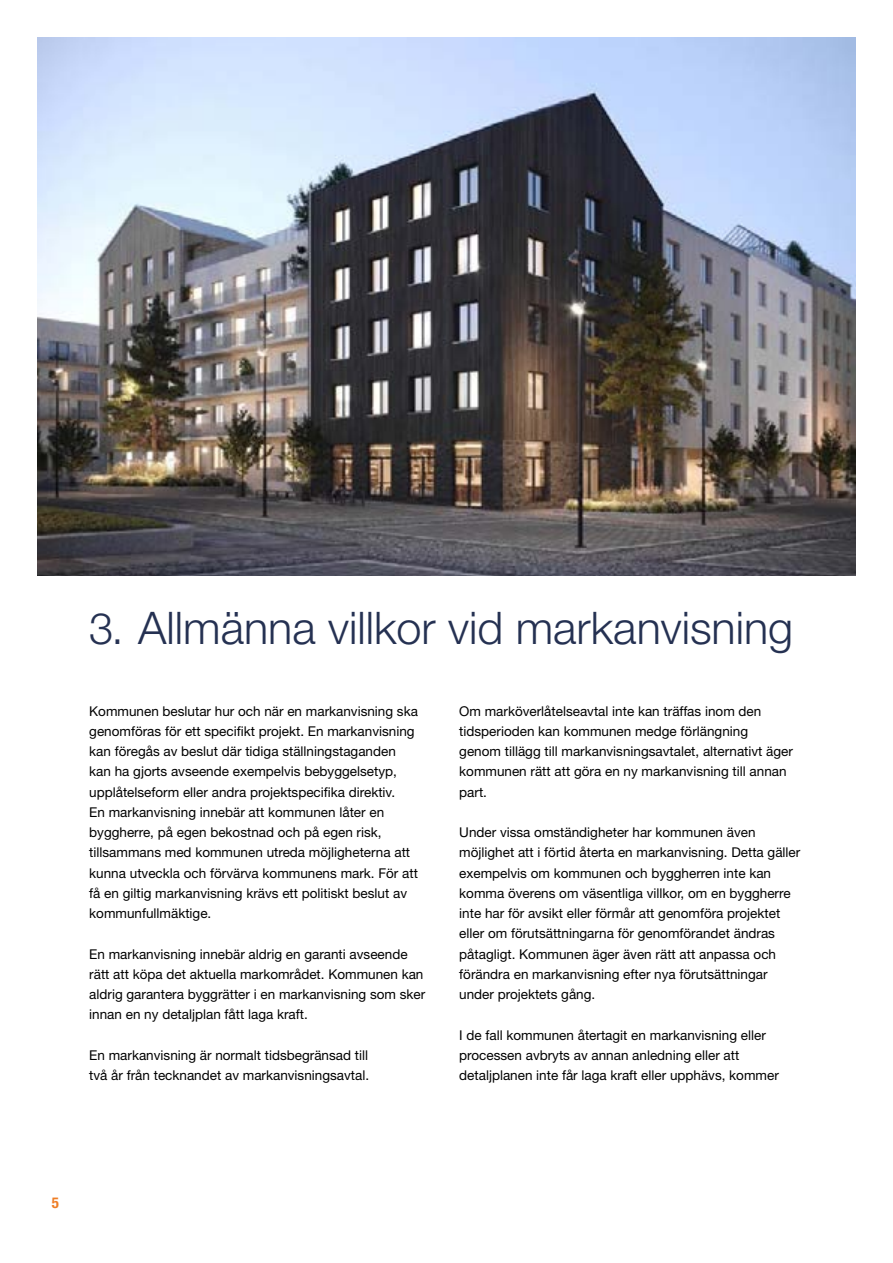
<style>
.page{position:relative;width:893px;height:1263px;background:#fff}
.page>*{position:absolute;margin:0;border:0;box-sizing:border-box;transform-origin:0 0}
.t1{font:300 45px "Helvetica Neue LT Std";color:#253152}
.t2{font:700 condensed 15px "Helvetica Neue LT Std";color:#ef7e26}
.Bröd{font:13.5px/20.2px "Helvetica Neue LT Std";color:#000}
.s1{font-size:43.5px}
</style>
<div class="page">
<img style="left:37px;top:37px;width:819px;height:538px">
<h1 class="t1" style="left:89px;top:601px;width:705px"><span class="s1">3.</span> Allmänna villkor vid markanvisning</h1>
<p class="Bröd" style="left:89px;top:700px;width:330px">Kommunen beslutar hur och när en markanvisning ska genomföras för ett specifikt projekt. En markanvisning kan föregås av beslut där tidiga ställningstaganden kan ha gjorts avseende exempelvis bebyggelsetyp, upplåtelseform eller andra projektspecifika direktiv.<br>En markanvisning innebär att kommunen låter en byggherre, på egen bekostnad och på egen risk, tillsammans med kommunen utreda möjligheterna att kunna utveckla och förvärva kommunens mark. För att få en giltig markanvisning krävs ett politiskt beslut av kommunfullmäktige.</p>
<p class="Bröd" style="left:89px;top:943px;width:338px">En markanvisning innebär aldrig en garanti avseende rätt att köpa det aktuella markområdet. Kommunen kan aldrig garantera byggrätter i en markanvisning som sker innan en ny detaljplan fått laga kraft.</p>
<p class="Bröd" style="left:89px;top:1044px;width:281px">En markanvisning är normalt tidsbegränsad till två år från tecknandet av markanvisningsavtal.</p>
<p class="Bröd" style="left:459px;top:700px;width:335px">Om marköverlåtelseavtal inte kan träffas inom den tidsperioden kan kommunen medge förlängning genom tillägg till markanvisningsavtalet, alternativt äger kommunen rätt att göra en ny markanvisning till annan part.</p>
<p class="Bröd" style="left:459px;top:822px;width:343px">Under vissa omständigheter har kommunen även möjlighet att i förtid återta en markanvisning. Detta gäller exempelvis om kommunen och byggherren inte kan komma överens om väsentliga villkor, om en byggherre inte har för avsikt eller förmår att genomföra projektet eller om förutsättningarna för genomförandet ändras påtagligt. Kommunen äger även rätt att anpassa och förändra en markanvisning efter nya förutsättningar under projektets gång.</p>
<p class="Bröd" style="left:459px;top:1024px;width:321px">I de fall kommunen återtagit en markanvisning eller processen avbryts av annan anledning eller att detaljplanen inte får laga kraft eller upphävs, kommer</p>
<p class="t2" style="left:52px;top:1193px;width:9px">5</p>
</div>
